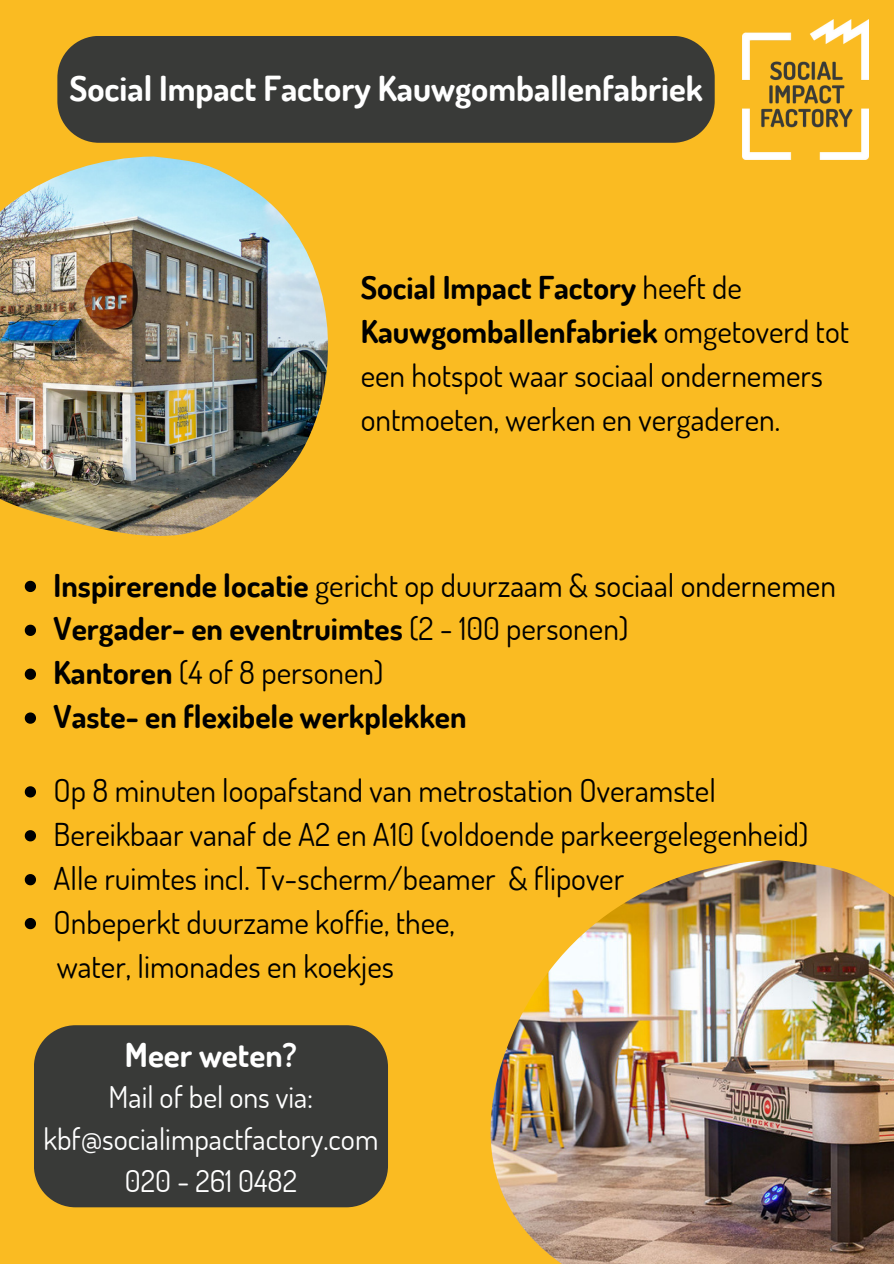
<style>
.page{position:relative;width:894px;height:1264px;background:#fff}
.page>*{position:absolute;margin:0;border:0;box-sizing:border-box;transform-origin:0 0}
.t1{font:700 34.5px "Dosis";color:#fff}
.t2{font:700 33px "Dosis";color:#fff}
.t3{font:31.5px/43.8px "Dosis";color:#000}
.t4{font:700 31.5px "Dosis";color:#000}
.t5{font:30px/41.7px "Dosis";color:#fff;text-align:center}
.s1{font-weight:700}
.s2{font-weight:400}
</style>
<div class="page">
<div style="left:0;top:0;width:893px;height:1263px;background:#fabb22"></div>
<div style="left:57px;top:36px;width:657px;height:107px;background:#393a38"></div>
<img style="left:0;top:156px;width:328px;height:380px">
<svg style="left:25px;top:786px;width:11px;height:11px"></svg>
<svg style="left:25px;top:830px;width:11px;height:11px"></svg>
<svg style="left:25px;top:874px;width:11px;height:11px"></svg>
<svg style="left:25px;top:918px;width:11px;height:11px"></svg>
<div style="left:34px;top:1025px;width:354px;height:182px;background:#393a38"></div>
<img style="left:490px;top:860px;width:403px;height:403px">
<img style="left:742px;top:20px;width:126px;height:139px">
<svg style="left:25px;top:581px;width:11px;height:11px"></svg>
<svg style="left:25px;top:624px;width:11px;height:12px"></svg>
<svg style="left:25px;top:668px;width:11px;height:12px"></svg>
<svg style="left:25px;top:712px;width:11px;height:11px"></svg>
<p class="t1" style="left:69px;top:66px;width:634px">Social Impact Factory Kauwgomballenfabriek</p>
<h2 class="t3" style="left:360px;top:265px;width:490px"><span class="s1">Social Impact Factory</span> heeft de <span class="s1">Kauwgomballenfabriek</span> omgetoverd tot een hotspot waar sociaal ondernemers ontmoeten, werken en vergaderen.</h2>
<p class="t3" style="left:54px;top:562px;width:783px"><span class="s1">Inspirerende locatie</span> gericht op duurzaam &amp; sociaal ondernemen</p>
<p class="t4" style="left:54px;top:608px;width:576px">Vergader- en eventruimtes <span class="s2">(2 - 100 personen)</span></p>
<p class="t3" style="left:54px;top:650px;width:331px"><span class="s1">Kantoren</span> (4 of 8 personen)</p>
<p class="t4" style="left:54px;top:696px;width:414px">Vaste- en flexibele werkplekken</p>
<p class="t3" style="left:54px;top:767px;width:663px">Op 8 minuten loopafstand van metrostation Overamstel</p>
<h2 class="t3" style="left:54px;top:811px;width:756px">Bereikbaar vanaf de A2 en A10 (voldoende parkeergelegenheid)</h2>
<p class="t3" style="left:54px;top:855px;width:572px">Alle ruimtes incl. Tv-scherm/beamer &amp; flipover</p>
<p class="t3" style="left:54px;top:899px;width:403px">Onbeperkt duurzame koffie, thee,</p>
<p class="t3" style="left:57px;top:943px;width:338px">water, limonades en koekjes</p>
<p class="t2" style="left:125px;top:1032px;width:173px">Meer weten?</p>
<p class="t5" style="left:43px;top:1075px;width:336px">Mail of bel ons via: kbf@socialimpactfactory.com</p>
<p class="t5" style="left:125px;top:1158px;width:173px">020 - 261 0482</p>
</div>
